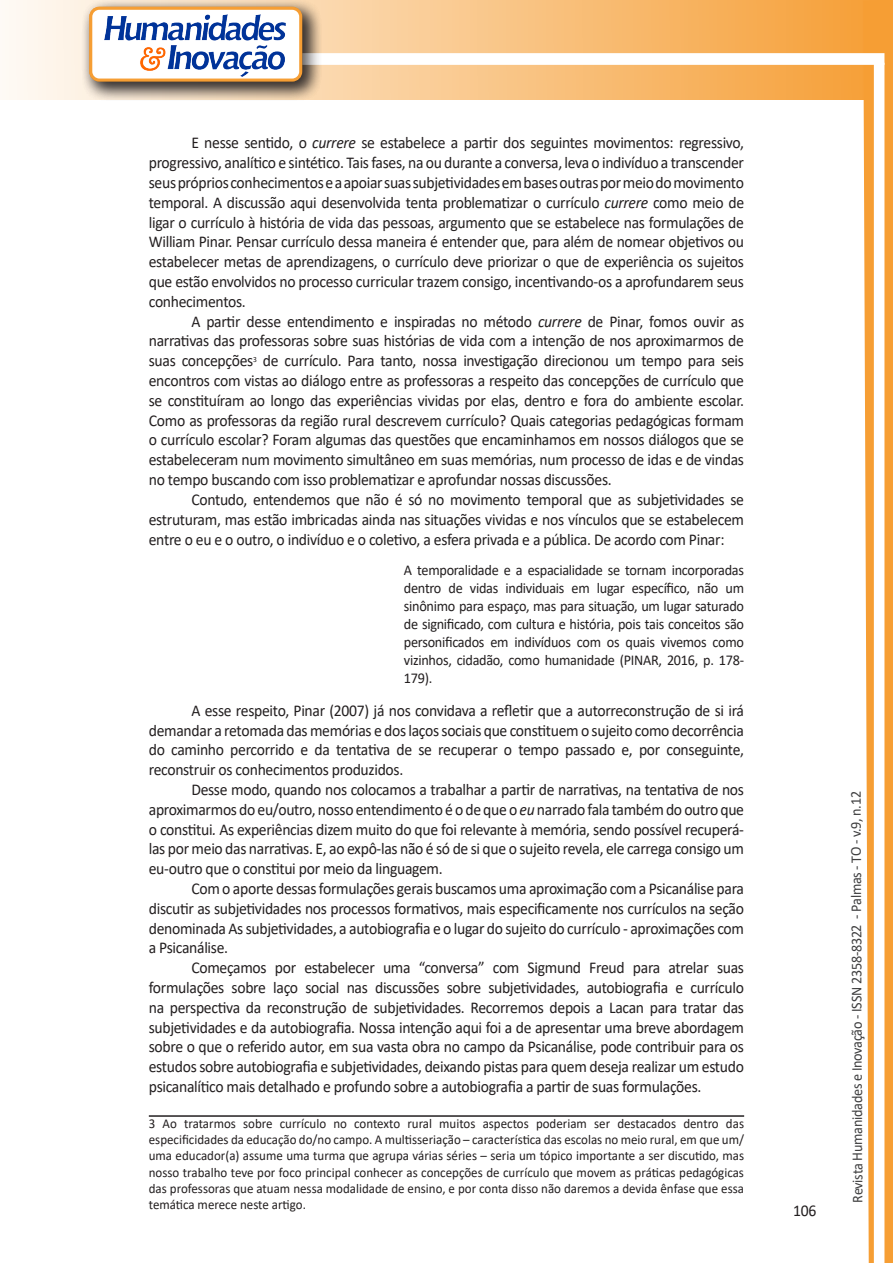
<style>
.page{position:relative;width:893px;height:1263px;background:#fff}
.page>*{position:absolute;margin:0;border:0;box-sizing:border-box;transform-origin:0 0}
.texto{font:16.5px/19.8px "Calibri";letter-spacing:-.02em;color:#231f20;text-align:justify;scale:.95 1}
.citacao{font:15px/18px "Calibri";letter-spacing:-.02em;color:#231f20;text-align:justify;scale:.95 1}
.t1{font:15px "Calibri";letter-spacing:-.025em;color:#3e3e3f;scale:.95 1}
.Rodapé{font:13.5px/16.2px "Calibri";color:#231f20;text-align:justify;scale:.96 1}
.s1{font-style:italic}
</style>
<div class="page">
<svg style="left:5px;top:0;width:858px;height:100px;background:#f9c484"></svg>
<div style="left:302px;top:53px;width:582px;height:12px;background:#fff;border:2px solid #fff"></div>
<svg style="left:863px;top:0;width:30px;height:1263px"></svg>
<div style="left:81px;top:0;width:241px;height:102px;background:#231f20;opacity:.75"></div>
<div style="left:91px;top:8px;width:210px;height:72px;background:#fff;border-radius:9px"></div>
<img style="left:104px;top:14px;width:181px;height:62px">
<div style="left:89px;top:7px;width:213px;height:75px;border:3px solid #f69e34;border-radius:9px"></div>
<hr style="left:149px;top:1115px;width:595px;height:2px;background:#231f20">
<p class="texto" style="left:149px;top:133px;width:628px;text-indent:43px">E nesse sentido, o <span class="s1">currere</span> se estabelece a partir dos seguintes movimentos: regressivo, progressivo, analítico e sintético. Tais fases, na ou durante a conversa, leva o indivíduo a transcender seus próprios conhecimentos e a apoiar suas subjetividades em bases outras por meio do movimento temporal. A discussão aqui desenvolvida tenta problematizar o currículo <span class="s1">currere</span> como meio de ligar o currículo à história de vida das pessoas, argumento que se estabelece nas formulações de William Pinar. Pensar currículo dessa maneira é entender que, para além de nomear objetivos ou estabelecer metas de aprendizagens, o currículo deve priorizar o que de experiência os sujeitos que estão envolvidos no processo curricular trazem consigo, incentivando-os a aprofundarem seus conhecimentos.</p>
<p class="texto" style="left:149px;top:311px;width:628px;text-indent:43px">A partir desse entendimento e inspiradas no método <span class="s1">currere</span> de Pinar, fomos ouvir as narrativas das professoras sobre suas histórias de vida com a intenção de nos aproximarmos de suas concepções<sup>3</sup> de currículo. Para tanto, nossa investigação direcionou um tempo para seis encontros com vistas ao diálogo entre as professoras a respeito das concepções de currículo que se constituíram ao longo das experiências vividas por elas, dentro e fora do ambiente escolar.<br>Como as professoras da região rural descrevem currículo? Quais categorias pedagógicas formam o currículo escolar? Foram algumas das questões que encaminhamos em nossos diálogos que se estabeleceram num movimento simultâneo em suas memórias, num processo de idas e de vindas no tempo buscando com isso problematizar e aprofundar nossas discussões.</p>
<p class="texto" style="left:149px;top:489px;width:628px;text-indent:43px">Contudo, entendemos que não é só no movimento temporal que as subjetividades se estruturam, mas estão imbricadas ainda nas situações vividas e nos vínculos que se estabelecem entre o eu e o outro, o indivíduo e o coletivo, a esfera privada e a pública. De acordo com Pinar:</p>
<p class="citacao" style="left:404px;top:561px;width:360px">A temporalidade e a espacialidade se tornam incorporadas dentro de vidas individuais em lugar específico, não um sinônimo para espaço, mas para situação, um lugar saturado de significado, com cultura e história, pois tais conceitos são personificados em indivíduos com os quais vivemos como vizinhos, cidadão, como humanidade (PINAR, 2016, p. 178- 179).</p>
<p class="texto" style="left:149px;top:700px;width:628px;text-indent:43px">A esse respeito, Pinar (2007) já nos convidava a refletir que a autorreconstrução de si irá demandar a retomada das memórias e dos laços sociais que constituem o sujeito como decorrência do caminho percorrido e da tentativa de se recuperar o tempo passado e, por conseguinte, reconstruir os conhecimentos produzidos.</p>
<p class="texto" style="left:149px;top:779px;width:628px;text-indent:43px">Desse modo, quando nos colocamos a trabalhar a partir de narrativas, na tentativa de nos aproximarmos do eu/outro, nosso entendimento é o de que o <span class="s1">eu</span> narrado fala também do outro que o constitui<span class="s1">.</span> As experiências dizem muito do que foi relevante à memória, sendo possível recuperá&shy;las por meio das narrativas. E, ao expô-las não é só de si que o sujeito revela, ele carrega consigo um eu-outro que o constitui por meio da linguagem.</p>
<p class="texto" style="left:149px;top:878px;width:628px;text-indent:43px">Com o aporte dessas formulações gerais buscamos uma aproximação com a Psicanálise para discutir as subjetividades nos processos formativos, mais especificamente nos currículos na seção denominada As subjetividades, a autobiografia e o lugar do sujeito do currículo - aproximações com a Psicanálise.</p>
<p class="texto" style="left:149px;top:957px;width:628px;text-indent:43px">Começamos por estabelecer uma “conversa” com Sigmund Freud para atrelar suas formulações sobre laço social nas discussões sobre subjetividades, autobiografia e currículo na perspectiva da reconstrução de subjetividades. Recorremos depois a Lacan para tratar das subjetividades e da autobiografia. Nossa intenção aqui foi a de apresentar uma breve abordagem sobre o que o referido autor, em sua vasta obra no campo da Psicanálise, pode contribuir para os estudos sobre autobiografia e subjetividades, deixando pistas para quem deseja realizar um estudo psicanalítico mais detalhado e profundo sobre a autobiografia a partir de suas formulações.</p>
<p class="Rodapé" style="left:149px;top:1115px;width:621px">3 Ao tratarmos sobre currículo no contexto rural muitos aspectos poderiam ser destacados dentro das especificidades da educação do/no campo. A multisseriação – característica das escolas no meio rural, em que um/ uma educador(a) assume uma turma que agrupa várias séries – seria um tópico importante a ser discutido, mas nosso trabalho teve por foco principal conhecer as concepções de currículo que movem as práticas pedagógicas das professoras que atuam nessa modalidade de ensino, e por conta disso não daremos a devida ênfase que essa temática merece neste artigo.</p>
<p class="texto" style="left:793px;top:1200px;width:26px">106</p>
<p class="t1" style="left:846px;top:1203px;width:435px;rotate:-90deg">Revista Humanidades e Inovação - ISSN 2358-8322 - Palmas - TO - v.9, n.12</p>
</div>
